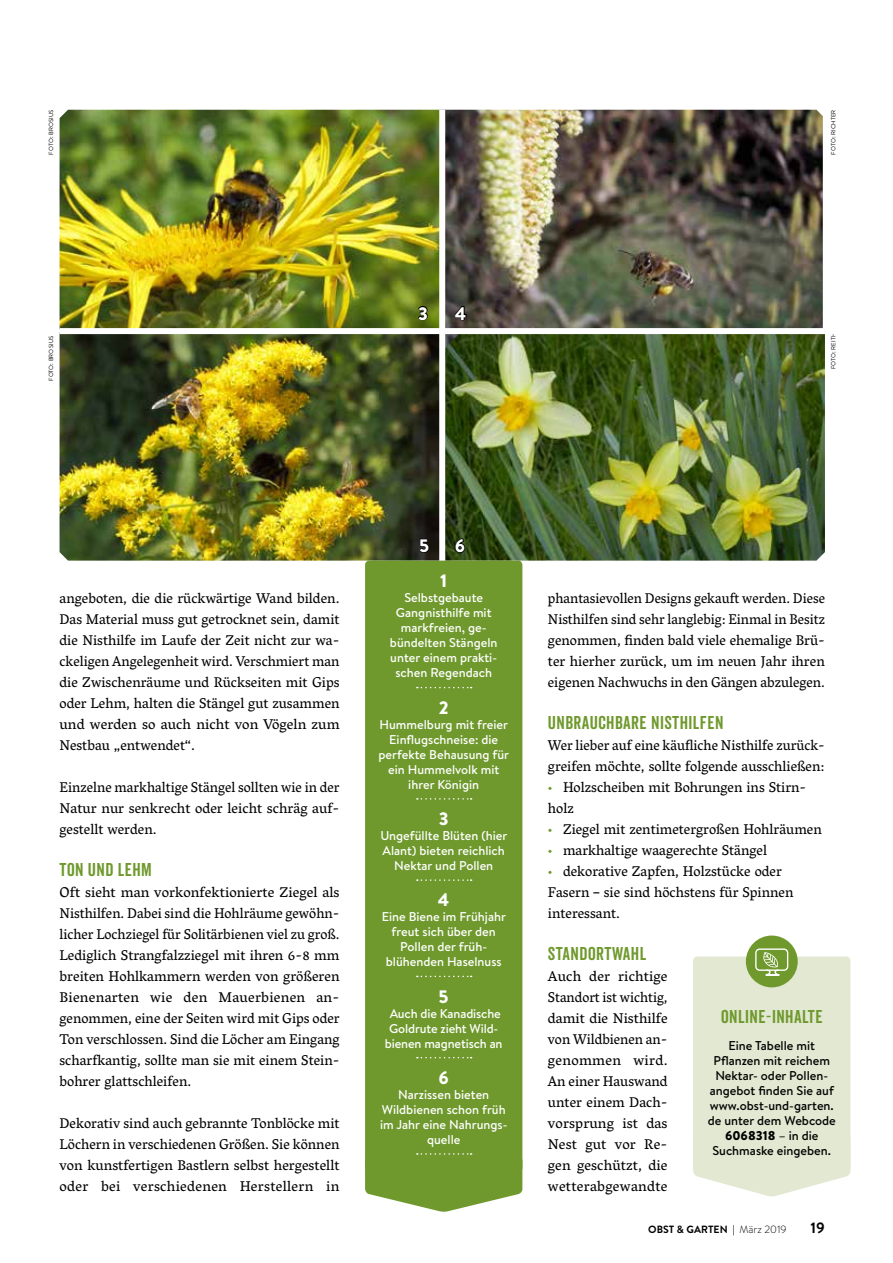
<style>
.page{position:relative;width:893px;height:1263px;background:#fff}
.page>*{position:absolute;margin:0;border:0;box-sizing:border-box;transform-origin:0 0}
.t1{font:18px "Veneer Clean";letter-spacing:.025em;color:#6f992d}
.t2{font:900 18px "Brandon Text";color:#fff}
.t3{font:700 15px "Brandon Text";color:#000}
.t4{font:14.4px/21px "Vesper Libre";color:#000;text-align:justify}
.t5{font:500 12.75px/15px "Brandon Text";color:#fff;text-align:center}
.t6{font:500 12.75px/15px "Brandon Text";color:#000;text-align:center}
.t7{font:700 10.5px "Brandon Text";color:#000}
.t8{font:6px "Brandon Text";letter-spacing:.02em;color:#000}
.s1{color:#6f992d}
.s2{font-family:"UV Profile";font-weight:500}
.s3{font-weight:900}
.s4{font-weight:300}
</style>
<div class="page">
<img style="left:445px;top:110px;width:378px;height:218px">
<img style="left:60px;top:110px;width:379px;height:218px">
<img style="left:60px;top:334px;width:765px;height:227px">
<div style="left:365px;top:561px;width:157px;height:611px;background:#6f992d;border-radius:4px"></div>
<svg style="left:417px;top:687px;width:55px;height:1px"></svg>
<svg style="left:417px;top:798px;width:55px;height:2px"></svg>
<svg style="left:417px;top:879px;width:55px;height:2px"></svg>
<svg style="left:417px;top:976px;width:55px;height:1px"></svg>
<svg style="left:417px;top:1057px;width:55px;height:1px"></svg>
<svg style="left:365px;top:1153px;width:157px;height:59px"></svg>
<div style="left:439px;top:110px;width:6px;height:451px;background:#fff"></div>
<svg style="left:693px;top:1169px;width:157px;height:28px"></svg>
<div style="left:693px;top:956px;width:157px;height:215px;background:#e2e8d1;border-radius:4px"></div>
<div style="left:746px;top:935px;width:52px;height:52px;background:#6f992d;border-radius:50%"></div>
<div style="left:755px;top:948px;width:33px;height:23px;border:1px solid #fff;border-radius:4px"></div>
<svg style="left:763px;top:952px;width:17px;height:24px"></svg>
<svg style="left:454px;top:539px;width:12px;height:15px"></svg>
<svg style="left:418px;top:538px;width:12px;height:16px"></svg>
<svg style="left:417px;top:305px;width:12px;height:16px"></svg>
<svg style="left:453px;top:303px;width:14px;height:18px"></svg>
<p class="t8" style="left:47px;top:155px;width:46px;rotate:-90deg">FOTO: BROSIUS</p>
<p class="t8" style="left:47px;top:381px;width:46px;rotate:-90deg">FOTO: BROSIUS</p>
<p class="t2" style="left:418px;top:301px;width:11px">3</p>
<p class="t2" style="left:455px;top:301px;width:13px">4</p>
<p class="t8" style="left:829px;top:155px;width:46px;rotate:-90deg">FOTO: RICHTER</p>
<p class="t8" style="left:829px;top:369px;width:38px;rotate:-90deg">FOTO: REITH</p>
<p class="t4" style="left:60px;top:587px;width:282px">angeboten, die die rückwärtige Wand bilden.<br>Das Material muss gut getrocknet sein, damit die Nisthilfe im Laufe der Zeit nicht zur wa&shy;ckeligen Angelegenheit wird. Verschmiert man die Zwischenräume und Rückseiten mit Gips oder Lehm, halten die Stängel gut zusammen und werden so auch nicht von Vögeln zum Nestbau „entwendet“.</p>
<p class="t4" style="left:60px;top:776px;width:282px">Einzelne markhaltige Stängel sollten wie in der Natur nur senkrecht oder leicht schräg auf&shy;gestellt werden.</p>
<p class="t1" style="left:60px;top:858px;width:94px">TON UND LEHM</p>
<p class="t4" style="left:60px;top:881px;width:282px">Oft sieht man vorkonfektionierte Ziegel als Nisthilfen. Dabei sind die Hohlräume gewöhn&shy;licher Lochziegel für Solitärbienen viel zu groß.<br>Lediglich Strangfalzziegel mit ihren 6-8 mm breiten Hohlkammern werden von größeren Bienenarten wie den Mauerbienen an&shy;genommen, eine der Seiten wird mit Gips oder Ton verschlossen. Sind die Löcher am Eingang scharfkantig, sollte man sie mit einem Stein&shy;bohrer glattschleifen.</p>
<p class="t4" style="left:60px;top:1112px;width:282px">Dekorativ sind auch gebrannte Tonblöcke mit Löchern in verschiedenen Größen. Sie können von kunstfertigen Bastlern selbst hergestellt oder bei verschiedenen Herstellern in</p>
<p class="t2" style="left:419px;top:533px;width:12px">5</p>
<p class="t2" style="left:455px;top:533px;width:12px">6</p>
<p class="t2" style="left:440px;top:568px;width:9px">1</p>
<p class="t5" style="left:390px;top:590px;width:109px">Selbstgebaute<br>Gangnisthilfe mit markfreien, ge&shy;bündelten Stängeln unter einem prakti&shy;schen Regendach</p>
<p class="t2" style="left:439px;top:695px;width:11px">2</p>
<p class="t5" style="left:378px;top:716px;width:132px">Hummelburg mit freier<br>Einflugschneise: die perfekte Behausung für ein Hummelvolk mit ihrer Königin</p>
<p class="t2" style="left:439px;top:806px;width:11px">3</p>
<p class="t5" style="left:380px;top:828px;width:129px">Ungefüllte Blüten (hier<br>Alant) bieten reichlich<br>Nektar und Pollen</p>
<p class="t2" style="left:438px;top:887px;width:13px">4</p>
<p class="t5" style="left:382px;top:909px;width:126px">Eine Biene im Frühjahr freut sich über den<br>Pollen der früh&shy;blühenden Haselnuss</p>
<p class="t2" style="left:439px;top:983px;width:12px">5</p>
<p class="t5" style="left:385px;top:1005px;width:119px">Auch die Kanadische<br>Goldrute zieht Wild&shy;bienen magnetisch an</p>
<p class="t2" style="left:438px;top:1065px;width:12px">6</p>
<p class="t5" style="left:380px;top:1087px;width:129px">Narzissen bieten<br>Wildbienen schon früh im Jahr eine Nahrungs&shy;quelle</p>
<p class="t4" style="left:548px;top:587px;width:279px">phantasievollen Designs gekauft werden. Diese Nisthilfen sind sehr langlebig: Einmal in Besitz genommen, finden bald viele ehemalige Brü&shy;ter hierher zurück, um im neuen Jahr ihren eigenen Nachwuchs in den Gängen abzulegen.</p>
<p class="t1" style="left:548px;top:711px;width:177px">UNBRAUCHBARE NISTHILFEN</p>
<p class="t4" style="left:548px;top:734px;width:279px">Wer lieber auf eine käufliche Nisthilfe zurück&shy;greifen möchte, sollte folgende ausschließen:</p>
<p class="t4" style="left:548px;top:776px;width:260px"><span class="s1">•</span> Holzscheiben mit Bohrungen ins Stirn&shy;holz</p>
<p class="t4" style="left:548px;top:818px;width:275px"><span class="s1">•</span> Ziegel mit zentimetergroßen Hohlräumen</p>
<p class="t4" style="left:548px;top:839px;width:221px"><span class="s1">•</span> markhaltige waagerechte Stängel</p>
<p class="t4" style="left:548px;top:860px;width:247px;text-align:left"><span class="s1">•</span> dekorative Zapfen, Holzstücke oder<br>Fasern <span class="s2">–</span> sie sind höchstens für Spinnen interessant.</p>
<p class="t1" style="left:548px;top:942px;width:100px">STANDORTWAHL</p>
<p class="t4" style="left:548px;top:965px;width:121px">Auch der richtige Standort ist wichtig, damit die Nisthilfe von Wildbienen an&shy;genommen wird.<br>An einer Hauswand unter einem Dach&shy;vorsprung ist das Nest gut vor Re&shy;gen geschützt, die wetterabgewandte</p>
<p class="t1" style="left:721px;top:1005px;width:103px">ONLINE-INHALTE</p>
<p class="t6" style="left:708px;top:1038px;width:130px">Eine Tabelle mit<br>Pflanzen mit reichem<br>Nektar- oder Pollen&shy;angebot finden Sie auf www.obst-und-garten. de unter dem Webcode<br><span class="s3">6068318</span> – in die<br>Suchmaske eingeben.</p>
<p class="t7" style="left:648px;top:1222px;width:140px">OBST &amp; GARTEN | <span class="s4">März 2019</span></p>
<p class="t3" style="left:811px;top:1217px;width:16px">19</p>
</div>
